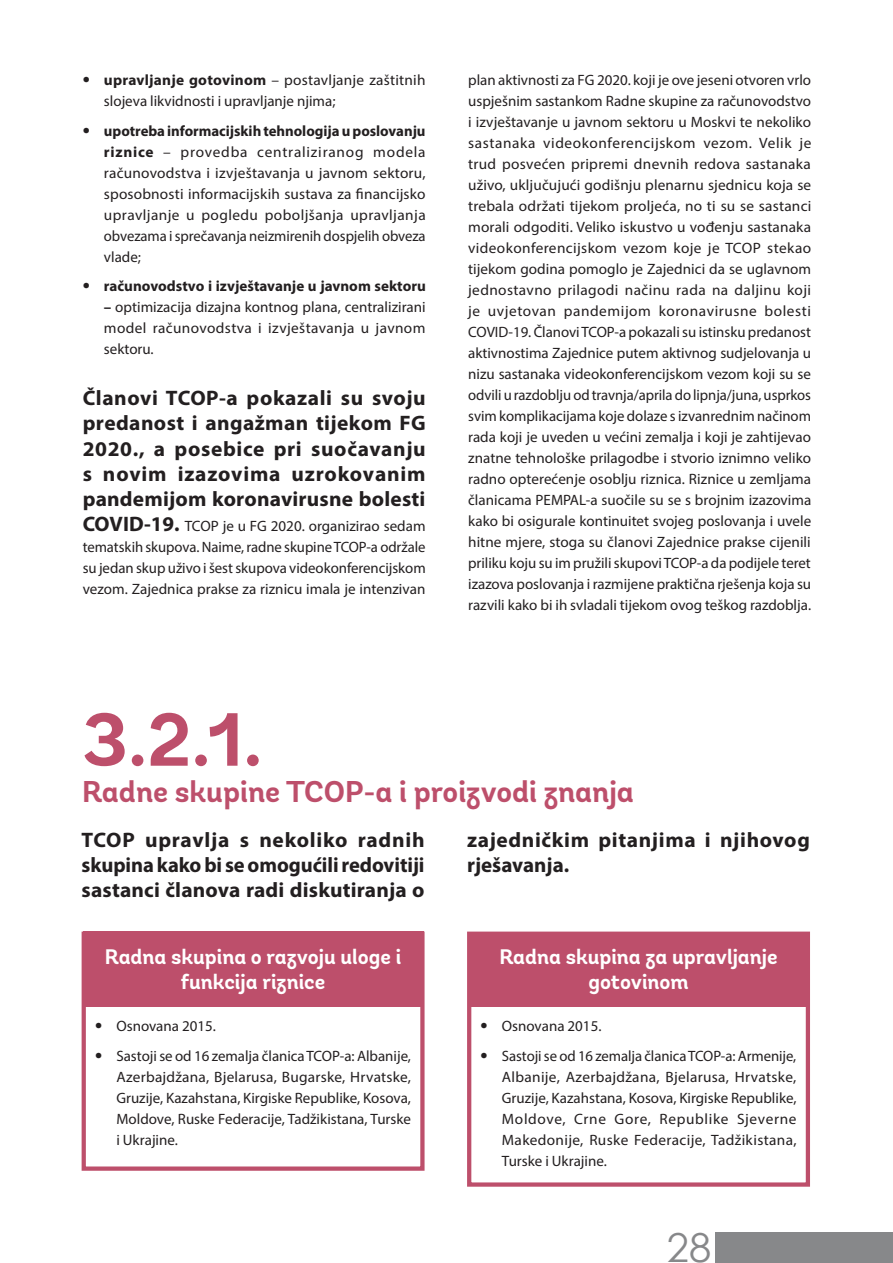
<style>
.page{position:relative;width:893px;height:1263px;background:#fff}
.page>*{position:absolute;margin:0;border:0;box-sizing:border-box;transform-origin:0 0}
.subtitle_lvl_1_1_1_number{font:700 75px "Andes";color:#bd4f6b}
.t1{font:39.9px "Century Gothic";color:#87888a}
.subtitle_lvl_1_1_1{font:700 30px "Andes";color:#bd4f6b}
.Body_text{font:700 21px/25.2px "Myriad Pro";letter-spacing:.01em;color:#231f20;text-align:justify}
.title_box{font:700 21px/25.2px "Andes";color:#fff;text-align:center}
.Body_text-2{font:700 21px/25.2px "Myriad Pro";letter-spacing:.03em;color:#231f20}
.Body_text-3{font:15px/21px "Myriad Pro";color:#231f20;text-align:justify}
.t2{font:700 15px "Myriad Pro";color:#231f20}
.s1{font-weight:700;font-size:21px}
.s2{font-weight:700}
.s3{font-size:21px}
</style>
<div class="page">
<div style="left:716px;top:1232px;width:177px;height:31px;background:#87888a"></div>
<div style="left:467px;top:931px;width:343px;height:256px;border:4px solid #bd4f6b"></div>
<div style="left:468px;top:931px;width:341px;height:75px;background:#bd4f6b"></div>
<div style="left:82px;top:931px;width:343px;height:240px;border:4px solid #bd4f6b"></div>
<div style="left:83px;top:931px;width:340px;height:76px;background:#bd4f6b"></div>
<p class="Body_text-3" style="left:104px;top:70px;width:323px;text-indent:-21px"><span class="s1">•</span> <span class="s2">upravljanje gotovinom</span> – postavljanje zaštitnih slojeva likvidnosti i upravljanje njima;</p>
<p class="Body_text-3" style="left:104px;top:120px;width:323px;text-indent:-21px"><span class="s1">•</span> <span class="s2">upotreba informacijskih tehnologija u poslovanju riznice</span> – provedba centraliziranog modela računovodstva i izvještavanja u javnom sektoru, sposobnosti informacijskih sustava za financijsko upravljanje u pogledu poboljšanja upravljanja obvezama i sprečavanja neizmirenih dospjelih obveza vlade;</p>
<p class="t2" style="left:83px;top:276px;width:345px"><span class="s3">•</span> računovodstvo i izvještavanje u javnom sektoru</p>
<p class="Body_text-3" style="left:104px;top:297px;width:323px"><span class="s2">–</span> optimizacija dizajna kontnog plana, centralizirani model računovodstva i izvještavanja u javnom sektoru.</p>
<p class="Body_text" style="left:83px;top:385px;width:345px">Članovi TCOP-a pokazali su svoju predanost i angažman tijekom FG 2020., a posebice pri suočavanju s novim izazovima uzrokovanim pandemijom koronavirusne bolesti</p>
<p class="Body_text-3" style="left:83px;top:515px;width:345px"><span class="s1">COVID-19.</span> TCOP je u FG 2020. organizirao sedam tematskih skupova. Naime, radne skupine TCOP-a održale su jedan skup uživo i šest skupova videokonferencijskom vezom. Zajednica prakse za riznicu imala je intenzivan</p>
<p class="Body_text-3" style="left:468px;top:70px;width:345px">plan aktivnosti za FG 2020. koji je ove jeseni otvoren vrlo uspješnim sastankom Radne skupine za računovodstvo i izvještavanje u javnom sektoru u Moskvi te nekoliko sastanaka videokonferencijskom vezom. Velik je trud posvećen pripremi dnevnih redova sastanaka uživo, uključujući godišnju plenarnu sjednicu koja se trebala održati tijekom proljeća, no ti su se sastanci morali odgoditi. Veliko iskustvo u vođenju sastanaka videokonferencijskom vezom koje je TCOP stekao tijekom godina pomoglo je Zajednici da se uglavnom jednostavno prilagodi načinu rada na daljinu koji je uvjetovan pandemijom koronavirusne bolesti COVID-19. Članovi TCOP-a pokazali su istinsku predanost aktivnostima Zajednice putem aktivnog sudjelovanja u nizu sastanaka videokonferencijskom vezom koji su se odvili u razdoblju od travnja/aprila do lipnja/juna, usprkos svim komplikacijama koje dolaze s izvanrednim načinom rada koji je uveden u većini zemalja i koji je zahtijevao znatne tehnološke prilagodbe i stvorio iznimno veliko radno opterećenje osoblju riznica. Riznice u zemljama članicama PEMPAL-a suočile su se s brojnim izazovima kako bi osigurale kontinuitet svojeg poslovanja i uvele hitne mjere, stoga su članovi Zajednice prakse cijenili priliku koju su im pružili skupovi TCOP-a da podijele teret izazova poslovanja i razmijene praktična rješenja koja su razvili kako bi ih svladali tijekom ovog teškog razdoblja.</p>
<p class="subtitle_lvl_1_1_1_number" style="left:82px;top:693px;width:182px">3.2.1.</p>
<p class="subtitle_lvl_1_1_1" style="left:82px;top:773px;width:553px">Radne skupine TCOP-a i proizvodi znanja</p>
<p class="Body_text" style="left:82px;top:826px;width:345px">TCOP upravlja s nekoliko radnih skupina kako bi se omogućili redovitiji sastanci članova radi diskutiranja o</p>
<p class="Body_text-2" style="left:467px;top:826px;width:344px">zajedničkim pitanjima i njihovog rješavanja.</p>
<p class="title_box" style="left:105px;top:944px;width:298px">Radna skupina o razvoju uloge i funkcija riznice</p>
<p class="Body_text-3" style="left:95px;top:1015px;width:122px"><span class="s1">•</span> Osnovana 2015.</p>
<p class="Body_text-3" style="left:116px;top:1045px;width:296px;text-indent:-21px"><span class="s1">•</span> Sastoji se od 16 zemalja članica TCOP-a: Albanije, Azerbajdžana, Bjelarusa, Bugarske, Hrvatske, Gruzije, Kazahstana, Kirgiske Republike, Kosova, Moldove, Ruske Federacije, Tadžikistana, Turske i Ukrajine.</p>
<p class="title_box" style="left:499px;top:944px;width:280px">Radna skupina za upravljanje gotovinom</p>
<p class="Body_text-3" style="left:481px;top:1015px;width:122px"><span class="s1">•</span> Osnovana 2015.</p>
<p class="Body_text-3" style="left:502px;top:1045px;width:296px;text-indent:-21px"><span class="s1">•</span> Sastoji se od 16 zemalja članica TCOP-a: Armenije, Albanije, Azerbajdžana, Bjelarusa, Hrvatske, Gruzije, Kazahstana, Kosova, Kirgiske Republike, Moldove, Crne Gore, Republike Sjeverne Makedonije, Ruske Federacije, Tadžikistana, Turske i Ukrajine.</p>
<h2 class="t1" style="left:667px;top:1219px;width:46px">28</h2>
</div>
